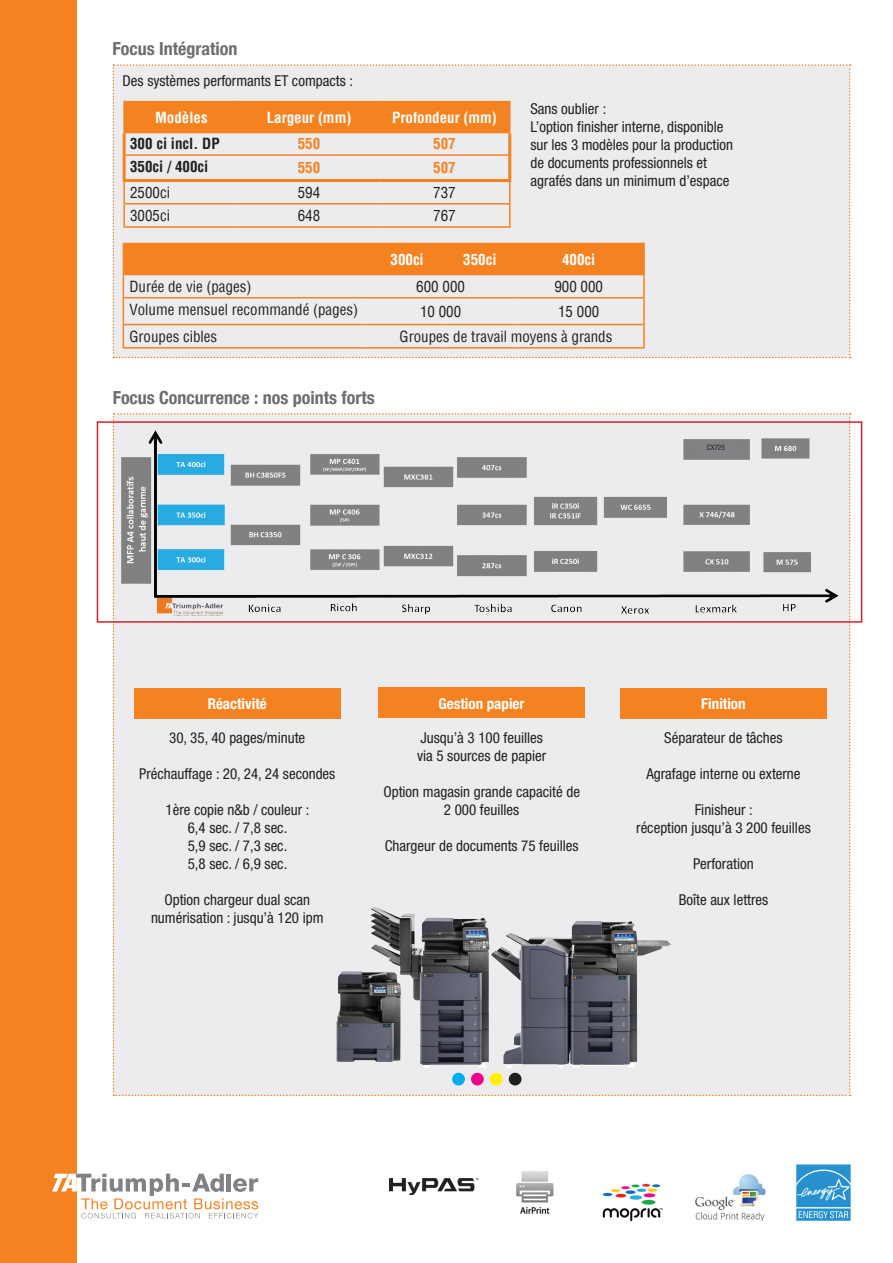
<style>
.page{position:relative;width:893px;height:1263px;background:#fff}
.page>*{position:absolute;margin:0;border:0;box-sizing:border-box;transform-origin:0 0}
.t1{font:700 condensed 18px "Helvetica Neue LT Com";color:#6c6d70}
.t2{font:condensed 15px/18px "Helvetica Neue";color:#231f20;text-align:center}
.t3{font:condensed 15px "Helvetica";color:#231f20}
.t4{font:700 condensed 15px "Helvetica";color:#fff}
.t5{font:700 condensed 15px "Helvetica Neue";color:#fff}
.t6{font:700 condensed 15px "Helvetica";color:#231f20}
.t7{font:700 condensed 15px "Helvetica";color:#f58220}
.t8{font:condensed 7.5px "Helvetica Neue";color:#231f20}
</style>
<div class="page">
<div style="left:0;top:0;width:77px;height:1263px;background:#f58220"></div>
<img style="left:796px;top:1164px;width:54px;height:56px">
<img style="left:516px;top:1171px;width:38px;height:43px">
<img style="left:602px;top:1183px;width:60px;height:37px">
<img style="left:389px;top:1179px;width:90px;height:15px">
<img style="left:695px;top:1174px;width:71px;height:46px">
<svg style="left:113px;top:64px;width:738px;height:294px;background:#edd8c8"></svg>
<div style="left:113px;top:413px;width:738px;height:683px;background:#ececee"></div>
<svg style="left:52px;top:1174px;width:206px;height:44px"></svg>
<img style="left:112px;top:424px;width:739px;height:196px">
<div style="left:97px;top:421px;width:765px;height:202px;border:2px solid #d1232a"></div>
<img style="left:157px;top:599px;width:68px;height:18px">
<div style="left:509px;top:1073px;width:12px;height:12px;background:#231f20;border-radius:50%"></div>
<div style="left:490px;top:1073px;width:13px;height:12px;background:#fff101;border-radius:50%"></div>
<div style="left:452px;top:1073px;width:13px;height:12px;background:#00aeef;border-radius:50%"></div>
<div style="left:471px;top:1073px;width:13px;height:12px;background:#ed028c;border-radius:50%"></div>
<img style="left:371px;top:907px;width:106px;height:161px">
<img style="left:336px;top:971px;width:65px;height:91px">
<img style="left:491px;top:921px;width:86px;height:148px">
<div style="left:134px;top:688px;width:206px;height:31px;background:#f58220"></div>
<div style="left:378px;top:687px;width:207px;height:31px;background:#f58220"></div>
<div style="left:620px;top:688px;width:207px;height:31px;background:#f58220"></div>
<div style="left:695px;top:444px;width:42px;height:13px;background:#808285"></div>
<p class="t1" style="left:113px;top:38px;width:126px">Focus Intégration</p>
<p class="t2" style="left:123px;top:71px;width:232px">Des systèmes performants ET compacts :</p>
<p class="t4" style="left:155px;top:107px;width:54px">Modèles</p>
<p class="t4" style="left:267px;top:107px;width:86px">Largeur (mm)</p>
<p class="t4" style="left:392px;top:107px;width:106px">Profondeur (mm)</p>
<p class="t6" style="left:130px;top:134px;width:91px">300 ci incl. DP</p>
<p class="t7" style="left:298px;top:134px;width:24px">550</p>
<p class="t7" style="left:433px;top:134px;width:24px">507</p>
<p class="t6" style="left:130px;top:157px;width:80px">350ci / 400ci</p>
<p class="t7" style="left:298px;top:158px;width:24px">550</p>
<p class="t7" style="left:433px;top:158px;width:24px">507</p>
<p class="t3" style="left:130px;top:183px;width:41px">2500ci</p>
<p class="t3" style="left:298px;top:183px;width:24px">594</p>
<p class="t3" style="left:433px;top:183px;width:24px">737</p>
<p class="t3" style="left:130px;top:206px;width:41px">3005ci</p>
<p class="t3" style="left:298px;top:206px;width:24px">648</p>
<p class="t3" style="left:433px;top:206px;width:24px">767</p>
<p class="t4" style="left:390px;top:249px;width:35px">300ci</p>
<p class="t4" style="left:463px;top:249px;width:35px">350ci</p>
<p class="t4" style="left:562px;top:249px;width:35px">400ci</p>
<p class="t3" style="left:129px;top:277px;width:124px">Durée de vie (pages)</p>
<p class="t3" style="left:416px;top:277px;width:50px">600 000</p>
<p class="t3" style="left:554px;top:277px;width:50px">900 000</p>
<p class="t3" style="left:129px;top:300px;width:230px">Volume mensuel recommandé (pages)</p>
<p class="t3" style="left:420px;top:302px;width:43px">10 000</p>
<p class="t3" style="left:558px;top:302px;width:43px">15 000</p>
<p class="t3" style="left:129px;top:327px;width:89px">Groupes cibles</p>
<p class="t3" style="left:400px;top:327px;width:214px">Groupes de travail moyens à grands</p>
<p class="t2" style="left:530px;top:99px;width:204px;text-align:left">Sans oublier :<br>L’option finisher interne, disponible sur les 3 modèles pour la production de documents professionnels et agrafés dans un minimum d’espace</p>
<p class="t1" style="left:113px;top:387px;width:264px">Focus Concurrence : nos points forts</p>
<p class="t8" style="left:707px;top:443px;width:20px">CX725</p>
<p class="t5" style="left:208px;top:695px;width:61px">Réactivité</p>
<p class="t5" style="left:438px;top:694px;width:88px">Gestion papier</p>
<p class="t5" style="left:701px;top:695px;width:46px">Finition</p>
<p class="t2" style="left:169px;top:729px;width:138px">30, 35, 40 pages/minute</p>
<p class="t2" style="left:139px;top:765px;width:198px">Préchauffage : 20, 24, 24 secondes</p>
<p class="t2" style="left:166px;top:801px;width:145px">1ère copie n&amp;b / couleur :<br>6,4 sec. / 7,8 sec.<br>5,9 sec. / 7,3 sec.<br>5,8 sec. / 6,9 sec.</p>
<p class="t2" style="left:151px;top:891px;width:174px">Option chargeur dual scan numérisation : jusqu’à 120 ipm</p>
<p class="t2" style="left:417px;top:729px;width:131px;text-align:left">Jusqu’à 3 100 feuilles via 5 sources de papier</p>
<p class="t2" style="left:383px;top:783px;width:198px">Option magasin grande capacité de<br>2 000 feuilles</p>
<p class="t2" style="left:385px;top:837px;width:196px">Chargeur de documents 75 feuilles</p>
<p class="t2" style="left:664px;top:729px;width:120px">Séparateur de tâches</p>
<p class="t2" style="left:646px;top:765px;width:156px">Agrafage interne ou externe</p>
<p class="t2" style="left:636px;top:801px;width:176px">Finisheur :<br>réception jusqu’à 3 200 feuilles</p>
<p class="t2" style="left:693px;top:855px;width:62px">Perforation</p>
<p class="t2" style="left:679px;top:891px;width:91px">Boîte aux lettres</p>
</div>
